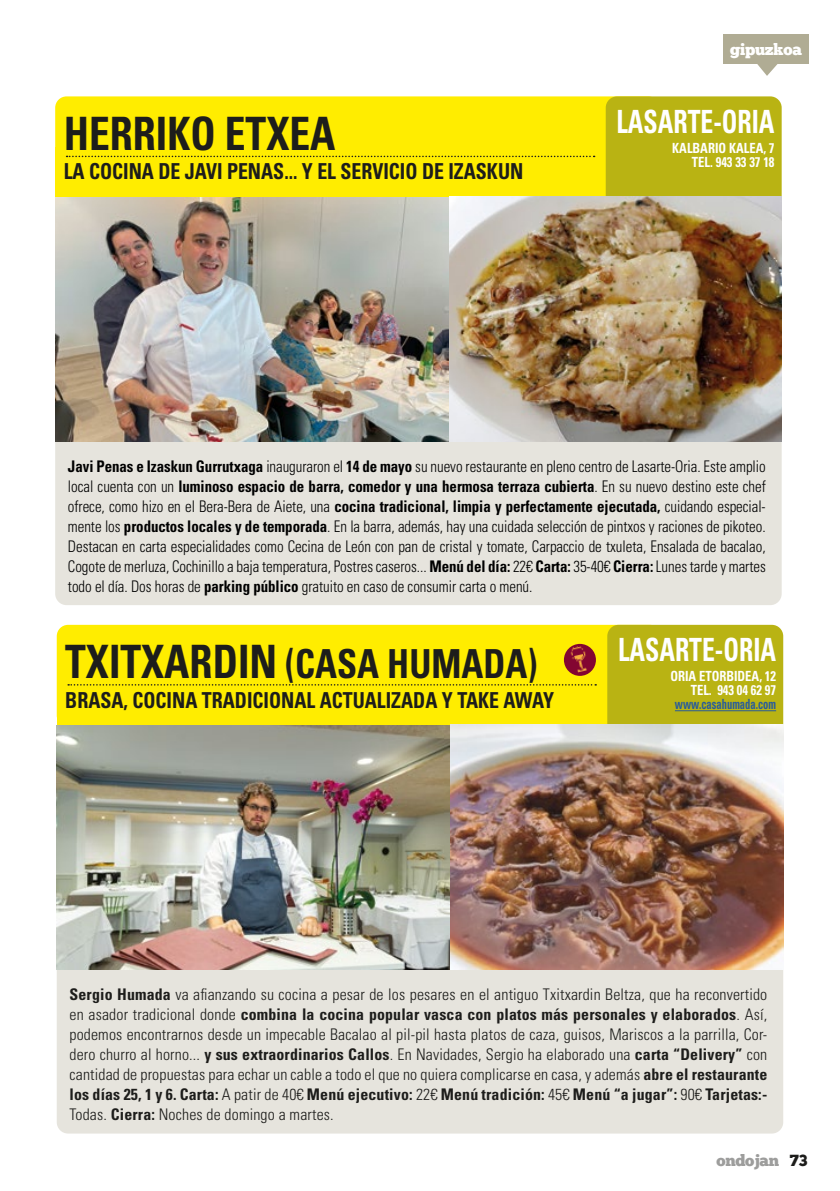
<style>
.page{position:relative;width:840px;height:1191px;background:#fff}
.page>*{position:absolute;margin:0;border:0;box-sizing:border-box;transform-origin:0 0}
.t1{font:700 condensed 46px "Univers";color:#1d1d1b;scale:.9 1}
.t2{font:700 condensed 40px "Univers";color:#1d1d1b;scale:.9 1}
.t3{font:700 condensed 32px "Univers";color:#fff;scale:.8 1}
.t4{font:700 condensed 22px "Univers";color:#1d1d1b;scale:.9 1}
.t5{font:300 condensed 16px/20px "Univers";letter-spacing:-.005em;color:#000;text-align:justify;scale:.93 1}
.t6{font:300 condensed 16px/20px "Univers";letter-spacing:.01em;color:#1d1d1b;text-align:justify}
.t7{font:16px "Chunk Five Ex";letter-spacing:-.02em;color:#9d9d9c}
.t8{font:16px "Chunk Five Ex";letter-spacing:-.02em;color:#fff}
.t9{font:700 condensed 14px/14px "Univers";color:#fff;text-align:right;scale:.9 1}
.t10{font:700 condensed 14px "Univers";color:#275b9b;scale:.75 1}
.s1{font-weight:700}
.s2{font-size:46px}
.s3{color:#1d1d1b}
</style>
<div class="page">
<div style="left:55px;top:380px;width:726px;height:225px;background:#e6e4dd;border-radius:11px"></div>
<div style="left:55px;top:96px;width:604px;height:102px;background:#ffed00;border-radius:11px"></div>
<div style="left:605px;top:96px;width:176px;height:114px;background:#b9b313;border-radius:11px"></div>
<svg style="left:67px;top:156px;width:527px;height:1px"></svg>
<img style="left:55px;top:196px;width:726px;height:245px">
<div style="left:57px;top:909px;width:725px;height:224px;background:#e6e4dd;border-radius:11px"></div>
<div style="left:57px;top:625px;width:603px;height:102px;background:#ffed00;border-radius:11px"></div>
<div style="left:57px;top:676px;width:351px;height:51px;background:#ffed00"></div>
<div style="left:607px;top:625px;width:175px;height:113px;background:#b9b313;border-radius:11px"></div>
<hr style="left:674px;top:710px;width:101px;height:1px;background:#275b9b">
<svg style="left:68px;top:684px;width:528px;height:1px"></svg>
<img style="left:57px;top:726px;width:393px;height:243px">
<img style="left:450px;top:724px;width:332px;height:245px">
<svg style="left:563px;top:644px;width:32px;height:32px"></svg>
<img style="left:567px;top:646px;width:28px;height:27px">
<svg style="left:757px;top:64px;width:20px;height:12px"></svg>
<div style="left:722px;top:34px;width:86px;height:30px;background:#b0ac94"></div>
<h1 class="t1" style="left:64px;top:105px;width:303px">HERRIKO ETXEA</h1>
<h3 class="t4" style="left:64px;top:158px;width:512px">LA COCINA DE JAVI PENAS... Y EL SERVICIO DE IZASKUN</h3>
<p class="t8" style="left:729px;top:37px;width:73px">gipuzkoa</p>
<h3 class="t3" style="left:616px;top:102px;width:199px">LASARTE-ORIA</h3>
<p class="t9" style="left:672px;top:141px;width:115px">KALBARIO KALEA, 7<br>TEL. 943 33 37 18</p>
<p class="t5" style="left:68px;top:456px;width:751px"><span class="s1">Javi Penas e Izaskun Gurrutxaga</span> inauguraron el <span class="s1">14 de mayo</span> su nuevo restaurante en pleno centro de Lasarte-Oria. Este amplio local cuenta con un <span class="s1">luminoso espacio de barra, comedor y una hermosa terraza cubierta</span>. En su nuevo destino este chef ofrece, como hizo en el Bera-Bera de Aiete, una <span class="s1">cocina tradicional, limpia y perfectamente ejecutada,</span> cuidando especial&shy;mente los <span class="s1">productos locales y de temporada</span>. En la barra, además, hay una cuidada selección de pintxos y raciones de pikoteo.<br>Destacan en carta especialidades como Cecina de León con pan de cristal y tomate, Carpaccio de txuleta, Ensalada de bacalao, Cogote de merluza, Cochinillo a baja temperatura, Postres caseros... <span class="s1">Menú del día:</span> 22€ <span class="s1">Carta:</span> 35-40€ <span class="s1">Cierra:</span> Lunes tarde y martes todo el día. Dos horas de <span class="s1">parking público</span> gratuito en caso de consumir carta o menú.</p>
<h2 class="t2" style="left:65px;top:639px;width:526px"><span class="s2">TXITXARDIN</span> (CASA HUMADA)</h2>
<h3 class="t4" style="left:65px;top:686px;width:544px">BRASA, COCINA TRADICIONAL ACTUALIZADA Y TAKE AWAY</h3>
<h3 class="t3" style="left:617px;top:630px;width:199px">LASARTE-ORIA</h3>
<p class="t9" style="left:670px;top:669px;width:119px">ORIA ETORBIDEA, 12<br>TEL. 943 04 62 97</p>
<p class="t10" style="left:674px;top:696px;width:136px">www.casahumada.com</p>
<p class="t6" style="left:69px;top:984px;width:699px"><span class="s1">Sergio Humada</span> va afianzando su cocina a pesar de los pesares en el antiguo Txitxardin Beltza, que ha reconvertido en asador tradicional donde <span class="s1">combina la cocina popular vasca con platos más personales y elaborados</span>. Así, podemos encontrarnos desde un impecable Bacalao al pil-pil hasta platos de caza, guisos, Mariscos a la parrilla, Cor&shy;dero churro al horno... <span class="s1">y sus extraordinarios Callos</span>. En Navidades, Sergio ha elaborado una <span class="s1">carta “Delivery”</span> con cantidad de propuestas para echar un cable a todo el que no quiera complicarse en casa, y además <span class="s1">abre el restaurante los días 25, 1 y 6. Carta:</span> A patir de 40€ <span class="s1">Menú ejecutivo:</span> 22€ <span class="s1">Menú tradición:</span> 45€ <span class="s1">Menú “a jugar”:</span> 90€ <span class="s1">Tarjetas:- </span>Todas. <span class="s1">Cierra:</span> Noches de domingo a martes.</p>
<p class="t7" style="left:716px;top:1148px;width:92px">ondojan <span class="s3">73</span></p>
</div>
